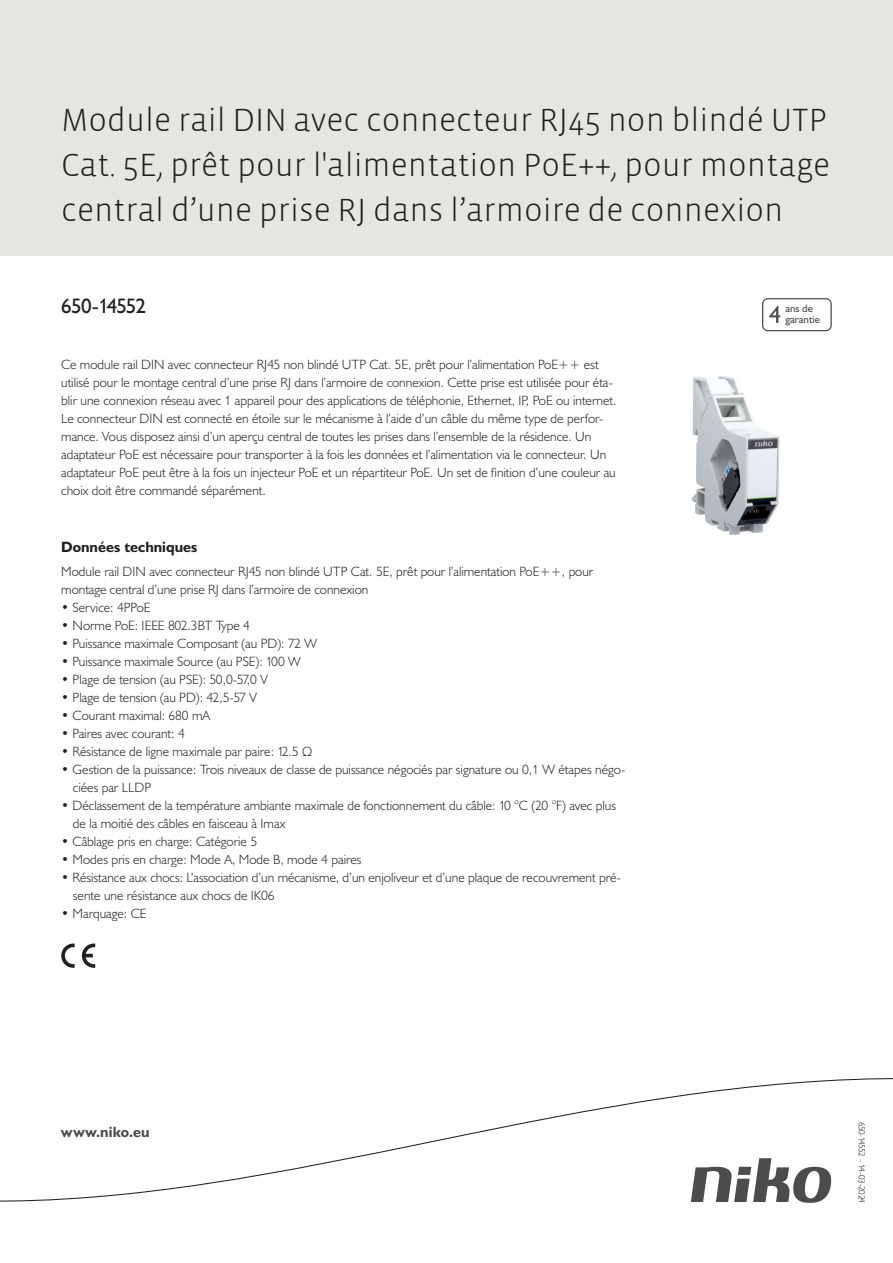
<style>
.page{position:relative;width:893px;height:1263px;background:#fff}
.page>*{position:absolute;margin:0;border:0;box-sizing:border-box;transform-origin:0 0}
.Title_datasheets{font:300 33px/45px "Vista Sans";color:#231f20;text-align:justify}
.Article_number{font:21px "Humanist 521 BT";letter-spacing:-.045em;color:#231f20}
.Titles_parts{font:700 15px "Humanist 521 BT";color:#231f20}
.titel_afbeelding{font:700 15px "Humanist 521 BT";letter-spacing:.005em;color:#4b4c4d}
.Platte_tekst_CAB{font:300 13.5px/18px "Humanist 521 BT";color:#231f20}
.USP_Bullets{font:300 13.5px/18px "Humanist 521 BT";color:#231f20}
.t1{font:10.8px/10.8px "Humanist 521 BT";color:#4b4c4d}
.Revision{font:300 9px "Humanist 521 BT";letter-spacing:-.06em;color:#231f20}
</style>
<div class="page">
<div style="left:0;top:0;width:893px;height:255px;background:#e6e6e0"></div>
<svg style="left:82px;top:943px;width:13px;height:25px"></svg>
<svg style="left:61px;top:943px;width:14px;height:25px"></svg>
<svg style="left:762px;top:298px;width:70px;height:33px"></svg>
<svg style="left:0;top:1078px;width:893px;height:125px"></svg>
<img style="left:692px;top:376px;width:88px;height:159px">
<p class="Title_datasheets" style="left:61px;top:98px;width:771px">Module rail DIN avec connecteur RJ45 non blindé UTP Cat. 5E, prêt pour l'alimentation PoE++, pour montage central d’une prise RJ dans l’armoire de connexion</p>
<p class="Article_number" style="left:61px;top:293px;width:86px">650-14552</p>
<p class="t1" style="left:785px;top:303px;width:36px">ans de garantie</p>
<p class="Platte_tekst_CAB" style="left:61px;top:355px;width:557px">Ce module rail DIN avec connecteur RJ45 non blindé UTP Cat. 5E, prêt pour l’alimentation PoE++ est utilisé pour le montage central d’une prise RJ dans l’armoire de connexion. Cette prise est utilisée pour éta&shy;blir une connexion réseau avec 1 appareil pour des applications de téléphonie, Ethernet, IP, PoE ou internet.<br>Le connecteur DIN est connecté en étoile sur le mécanisme à l’aide d’un câble du même type de perfor&shy;mance. Vous disposez ainsi d’un aperçu central de toutes les prises dans l’ensemble de la résidence. Un adaptateur PoE est nécessaire pour transporter à la fois les données et l’alimentation via le connecteur. Un adaptateur PoE peut être à la fois un injecteur PoE et un répartiteur PoE. Un set de finition d’une couleur au choix doit être commandé séparément.</p>
<p class="Titles_parts" style="left:61px;top:537px;width:138px">Données techniques</p>
<p class="Platte_tekst_CAB" style="left:61px;top:562px;width:534px">Module rail DIN avec connecteur RJ45 non blindé UTP Cat. 5E, prêt pour l’alimentation PoE++, pour montage central d’une prise RJ dans l’armoire de connexion</p>
<p class="USP_Bullets" style="left:61px;top:598px;width:91px">• Service: 4PPoE</p>
<p class="USP_Bullets" style="left:61px;top:616px;width:190px">• Norme PoE: IEEE 802.3BT Type 4</p>
<p class="USP_Bullets" style="left:61px;top:634px;width:257px">• Puissance maximale Composant (au PD): 72 W</p>
<p class="USP_Bullets" style="left:61px;top:652px;width:241px">• Puissance maximale Source (au PSE): 100 W</p>
<p class="USP_Bullets" style="left:61px;top:670px;width:208px">• Plage de tension (au PSE): 50,0-57,0 V</p>
<p class="USP_Bullets" style="left:61px;top:688px;width:197px">• Plage de tension (au PD): 42,5-57 V</p>
<p class="USP_Bullets" style="left:61px;top:706px;width:150px">• Courant maximal: 680 mA</p>
<p class="USP_Bullets" style="left:61px;top:724px;width:125px">• Paires avec courant: 4</p>
<p class="USP_Bullets" style="left:61px;top:742px;width:253px">• Résistance de ligne maximale par paire: 12.5 Ω</p>
<p class="USP_Bullets" style="left:73px;top:760px;width:554px;text-indent:-12px">• Gestion de la puissance: Trois niveaux de classe de puissance négociés par signature ou 0,1 W étapes négo&shy;ciées par LLDP</p>
<p class="USP_Bullets" style="left:73px;top:796px;width:545px;text-indent:-12px">• Déclassement de la température ambiante maximale de fonctionnement du câble: 10 °C (20 °F) avec plus de la moitié des câbles en faisceau à Imax</p>
<p class="USP_Bullets" style="left:61px;top:832px;width:197px">• Câblage pris en charge: Catégorie 5</p>
<p class="USP_Bullets" style="left:61px;top:850px;width:302px">• Modes pris en charge: Mode A, Mode B, mode 4 paires</p>
<p class="USP_Bullets" style="left:73px;top:868px;width:550px;text-indent:-12px">• Résistance aux chocs: L’association d’un mécanisme, d’un enjoliveur et d’une plaque de recouvrement pré&shy;sente une résistance aux chocs de IK06</p>
<p class="USP_Bullets" style="left:61px;top:904px;width:87px">• Marquage: CE</p>
<p class="titel_afbeelding" style="left:61px;top:1122px;width:90px">www.niko.eu</p>
<p class="Revision" style="left:868px;top:1121px;width:83px;rotate:90deg">650-14552 - 14-03-2024</p>
</div>
